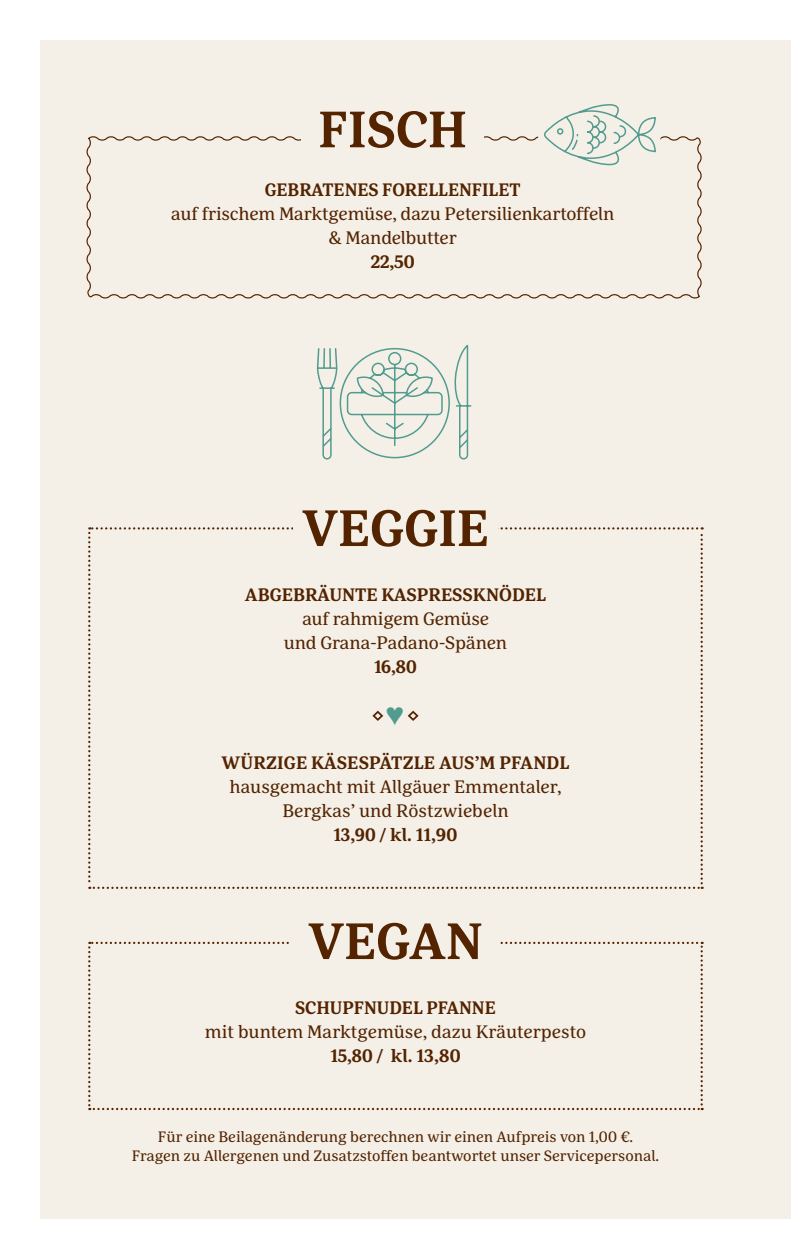
<style>
.page{position:relative;width:791px;height:1259px;background:#fff}
.page>*{position:absolute;margin:0;border:0;box-sizing:border-box;transform-origin:0 0}
.t1{font:700 51px "Marselis Serif Pro";color:#542300}
.t2{font:18px/24px "Marselis Serif Pro";letter-spacing:-.01em;color:#542300;text-align:center}
.t3{font:700 18px "Marselis Serif Pro";color:#542300}
.t4{font:15px/19.5px "Marselis Serif Pro";color:#542300;text-align:center}
</style>
<div class="page">
<div style="left:40px;top:40px;width:751px;height:1178px;background:#f4f0e8"></div>
<svg style="left:86px;top:136px;width:616px;height:163px"></svg>
<div style="left:301px;top:115px;width:183px;height:90px;background:#f4f0e8"></div>
<svg style="left:543px;top:104px;width:114px;height:69px"></svg>
<svg style="left:88px;top:941px;width:615px;height:169px"></svg>
<div style="left:291px;top:909px;width:209px;height:63px;background:#f4f0e8"></div>
<svg style="left:316px;top:344px;width:156px;height:116px"></svg>
<svg style="left:88px;top:527px;width:615px;height:362px"></svg>
<h1 class="t1" style="left:318px;top:98px;width:150px">FISCH</h1>
<p class="t3" style="left:265px;top:179px;width:257px">GEBRATENES FORELLENFILET</p>
<p class="t2" style="left:171px;top:202px;width:445px">auf frischem Marktgemüse, dazu Petersilienkartoffeln &amp; Mandelbutter</p>
<p class="t3" style="left:371px;top:251px;width:45px">22,50</p>
<h1 class="t1" style="left:302px;top:496px;width:188px">VEGGIE</h1>
<p class="t3" style="left:245px;top:584px;width:303px">ABGEBRÄUNTE KASPRESSKNÖDEL</p>
<p class="t2" style="left:284px;top:607px;width:225px">auf rahmigem Gemüse und Grana-Padano-Spänen</p>
<p class="t3" style="left:374px;top:656px;width:44px">16,80</p>
<p class="t3" style="left:221px;top:752px;width:350px">WÜRZIGE KÄSESPÄTZLE AUS’M PFANDL</p>
<p class="t2" style="left:229px;top:775px;width:334px">hausgemacht mit Allgäuer Emmentaler,<br>Bergkas’ und Röstzwiebeln</p>
<p class="t3" style="left:334px;top:824px;width:125px">13,90 / kl. 11,90</p>
<h1 class="t1" style="left:308px;top:909px;width:176px">VEGAN</h1>
<p class="t3" style="left:295px;top:996px;width:202px">SCHUPFNUDEL PFANNE</p>
<p class="t2" style="left:205px;top:1019px;width:383px">mit buntem Marktgemüse, dazu Kräuterpesto</p>
<p class="t3" style="left:330px;top:1044px;width:132px">15,80 / kl. 13,80</p>
<p class="t4" style="left:132px;top:1126px;width:529px">Für eine Beilagenänderung berechnen wir einen Aufpreis von 1,00 €.<br>Fragen zu Allergenen und Zusatzstoffen beantwortet unser Servicepersonal.</p>
</div>
